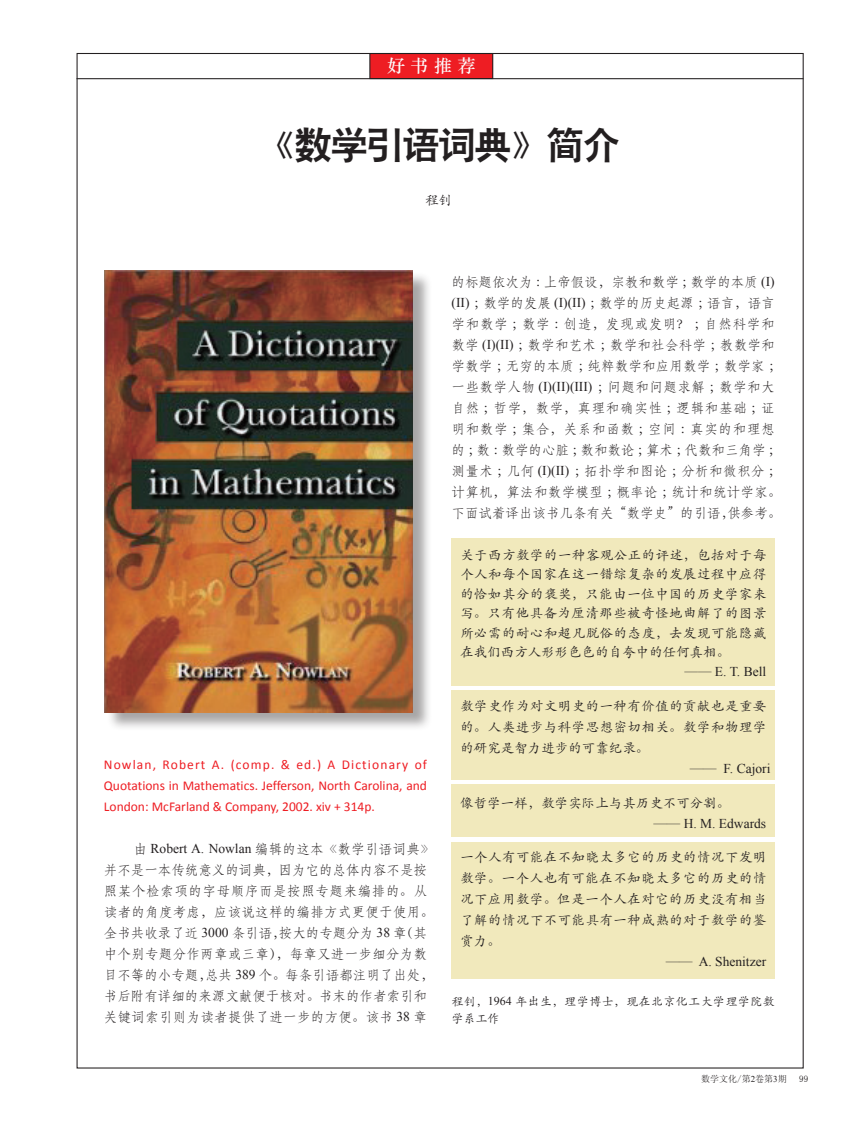
<style>
.page{position:relative;width:859px;height:1123px;background:#fff}
.page>*{position:absolute;margin:0;border:0;box-sizing:border-box;transform-origin:0 0}
.t1{font:36px "G h e i 0 1 h";color:#231f20}
.t2{font:18px "ST Zhongsong";color:#fcfcfc}
.t3{font:13.5px/21px "ST Fangsong";letter-spacing:.02em;color:#231f20}
.t4{font:13.5px/21px "ST Kaiti";letter-spacing:.03em;color:#231f20;text-align:justify}
.t5{font:13.5px/21px "Calibri";color:#ee1d23;text-align:justify}
.t6{font:13.5px "Times New Roman";color:#231f20}
.t7{font:13.5px "ST Kaiti";color:#231f20}
.t8{font:12px/16.5px "ST Kaiti";letter-spacing:.035em;color:#231f20}
.t9{font:9px "Sim Sun";color:#231f20}
.s1{font-family:"Times New Roman"}
.s2{font-family:"ST Fangsong"}
</style>
<div class="page">
<hr style="left:77px;top:78px;width:726px;height:1px;background:#231f20">
<div style="left:370px;top:54px;width:123px;height:25px;background:#ee1d23"></div>
<div style="left:369px;top:53px;width:124px;height:26px;border:1px solid #231f20"></div>
<div style="left:451px;top:538px;width:324px;height:147px;background:#f1e9bc"></div>
<div style="left:451px;top:689px;width:324px;height:90px;background:#f1e9bc"></div>
<div style="left:451px;top:784px;width:324px;height:52px;background:#f1e9bc"></div>
<div style="left:451px;top:841px;width:324px;height:137px;background:#f1e9bc"></div>
<div style="left:107px;top:272px;width:325px;height:459px;background:#231f20;opacity:.4"></div>
<img style="left:105px;top:271px;width:307px;height:441px">
<p class="t2" style="left:387px;top:53px;width:90px">好书推荐</p>
<p class="t1" style="left:259px;top:127px;width:361px">《数学引语词典》简介</p>
<p class="t4" style="left:425px;top:189px;width:28px">程钊</p>
<p class="t5" style="left:104px;top:753px;width:325px">Nowlan, Robert A. (comp. &amp; ed.) A Dictionary of Quotations in Mathematics. Jefferson, North Carolina, and London: McFarland &amp; Company, 2002. xiv + 314p.</p>
<p class="t3" style="left:104px;top:838px;width:331px;text-indent:30px">由 <span class="s1">Robert A. Nowlan</span> 编辑的这本《数学引语词典》并不是一本传统意义的词典，因为它的总体内容不是按照某个检索项的字母顺序而是按照专题来编排的。从读者的角度考虑，应该说这样的编排方式更便于使用。全书共收录了近 <span class="s1">3000</span> 条引语，按大的专题分为 <span class="s1">38</span> 章（其中个别专题分作两章或三章），每章又进一步细分为数目不等的小专题，总共 <span class="s1">389</span> 个。每条引语都注明了出处，书后附有详细的来源文献便于核对。书末的作者索引和关键词索引则为读者提供了进一步的方便。该书 <span class="s1">38</span> 章</p>
<p class="t3" style="left:451px;top:271px;width:331px">的标题依次为：上帝假设，宗教和数学；数学的本质 <span class="s1">(I) (II)</span> ；数学的发展 <span class="s1">(I)(II)</span> ；数学的历史起源；语言，语言学和数学；数学：创造，发现或发明？；自然科学和数学 <span class="s1">(I)(II)</span> ；数学和艺术；数学和社会科学；教数学和学数学；无穷的本质；纯粹数学和应用数学；数学家；一些数学人物 <span class="s1">(I)(II)(III)</span> ；问题和问题求解；数学和大自然；哲学，数学，真理和确实性；逻辑和基础；证明和数学；集合，关系和函数；空间：真实的和理想的；数：数学的心脏；数和数论；算术；代数和三角学；测量术；几何 <span class="s1">(I)(II)</span> ；拓扑学和图论；分析和微积分；计算机，算法和数学模型；概率论；统计和统计学家。下面试着译出该书几条有关“数学史”的引语，供参考。</p>
<p class="t4" style="left:460px;top:544px;width:308px;line-height:19.5px">关于西方数学的一种客观公正的评述，包括对于每个人和每个国家在这一错综复杂的发展过程中应得的恰如其分的褒奖，只能由一位中国的历史学家来写。只有他具备为厘清那些被奇怪地曲解了的图景所必需的耐心和超凡脱俗的态度，去发现可能隐藏在我们西方人形形色色的自夸中的任何真相。</p>
<p class="t6" style="left:685px;top:662px;width:83px"><span class="s2">——</span> E. T. Bell</p>
<p class="t4" style="left:460px;top:694px;width:308px">数学史作为对文明史的一种有价值的贡献也是重要的。人类进步与科学思想密切相关。数学和物理学的研究是智力进步的可靠纪录。</p>
<p class="t6" style="left:690px;top:759px;width:82px"><span class="s2">——</span> F. Cajori</p>
<p class="t7" style="left:460px;top:793px;width:271px">像哲学一样，数学实际上与其历史不可分割。</p>
<p class="t6" style="left:653px;top:814px;width:114px"><span class="s2">——</span> H. M. Edwards</p>
<p class="t4" style="left:460px;top:846px;width:308px">一个人有可能在不知晓太多它的历史的情况下发明数学。一个人也有可能在不知晓太多它的历史的情况下应用数学。但是一个人在对它的历史没有相当了解的情况下不可能具有一种成熟的对于数学的鉴赏力。</p>
<p class="t6" style="left:666px;top:952px;width:102px"><span class="s2">——</span> A. Shenitzer</p>
<p class="t8" style="left:451px;top:992px;width:325px">程钊，<span class="s1">1964</span> 年出生，理学博士，现在北京化工大学理学院数学系工作</p>
<p class="t9" style="left:701px;top:1074px;width:87px">数学文化/第<span class="s1">2</span>卷第<span class="s1">3</span>期</p>
<p class="t9" style="left:799px;top:1074px;width:10px">99</p>
</div>
